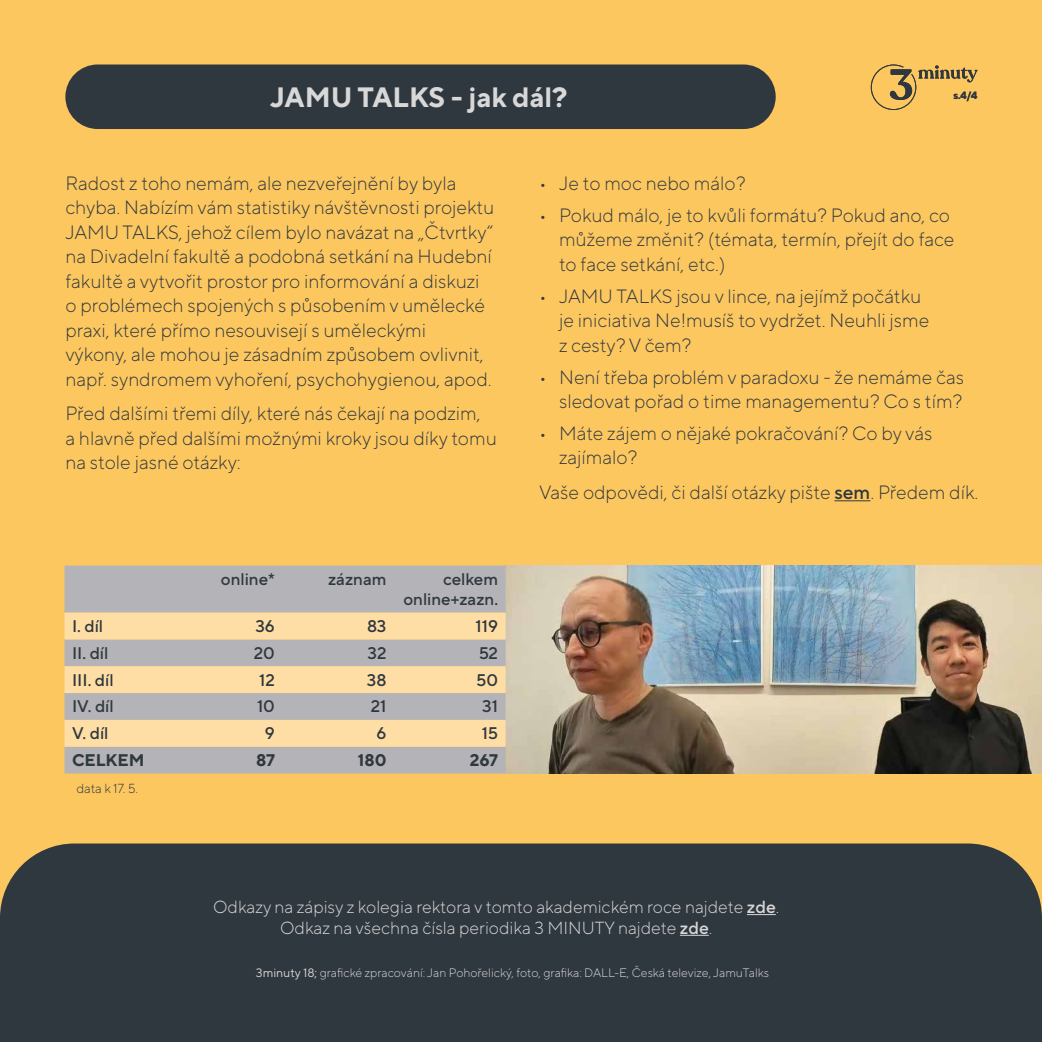
<style>
.page{position:relative;width:1042px;height:1042px;background:#fcc75f}
.page>*{position:absolute;margin:0;border:0;box-sizing:border-box;transform-origin:0 0}
.t1{font:700 28px "TT Norms Pro";color:#d8d8d8}
.t2{font:300 19.25px/24.5px "TT Norms Pro";color:#30383f}
.t3{font:300 17.5px/20.7px "TT Norms Pro";color:#d8d8d8;text-align:center}
.t4{font:500 16.8px/20.3px "TT Norms Pro";color:#30383f;text-align:right}
.t5{font:700 16.8px "TT Norms Pro";color:#30383f}
.t6{font:300 13.12px "TT Norms Pro";letter-spacing:-.005em;color:#30383f}
.t7{font:300 12.25px "TT Norms Pro";color:#d8d8d8}
.t8{font:700 10.5px "TT Norms Pro";color:#30383f}
.s1{font-weight:500}
.s2{font-weight:400}
</style>
<div class="page">
<img style="left:505px;top:565px;width:537px;height:208px">
<div style="left:0;top:843px;width:1042px;height:199px;background:#30383f"></div>
<hr style="left:834px;top:500px;width:36px;height:1px;background:#30383f">
<svg style="left:871px;top:64px;width:106px;height:46px"></svg>
<div style="left:64px;top:565px;width:441px;height:208px;background:#b4b3b7"></div>
<svg style="left:64px;top:612px;width:441px;height:135px;background:#e0ccaa"></svg>
<svg style="left:747px;top:914px;width:29px;height:1px"></svg>
<svg style="left:680px;top:935px;width:29px;height:1px"></svg>
<div style="left:65px;top:64px;width:711px;height:65px;background:#30383f;border-radius:32px"></div>
<h1 class="t1" style="left:270px;top:78px;width:299px">JAMU TALKS - jak dál?</h1>
<p class="t8" style="left:953px;top:88px;width:26px">s.4/4</p>
<p class="t2" style="left:65px;top:170px;width:430px">Radost z toho nemám, ale nezveřejnění by byla chyba. Nabízím vám statistiky návštěvnosti projektu JAMU TALKS, jehož cílem bylo navázat na „Čtvrtky“ na Divadelní fakultě a podobná setkání na Hudební fakultě a vytvořit prostor pro informování a diskuzi o problémech spojených s působením v umělecké praxi, které přímo nesouvisejí s uměleckými<br>výkony, ale mohou je zásadním způsobem ovlivnit, např. syndromem vyhoření, psychohygienou, apod.</p>
<p class="t2" style="left:65px;top:400px;width:433px">Před dalšími třemi díly, které nás čekají na podzim,<br>a hlavně před dalšími možnými kroky jsou díky tomu na stole jasné otázky:</p>
<p class="t4" style="left:221px;top:568px;width:55px">online*</p>
<p class="t4" style="left:328px;top:568px;width:60px">záznam</p>
<p class="t4" style="left:403px;top:568px;width:96px">celkem online+zazn.</p>
<p class="t4" style="left:72px;top:615px;width:33px">I. díl</p>
<p class="t4" style="left:255px;top:615px;width:21px">36</p>
<p class="t4" style="left:367px;top:615px;width:21px">83</p>
<p class="t4" style="left:476px;top:615px;width:24px">119</p>
<p class="t4" style="left:72px;top:642px;width:38px">II. díl</p>
<p class="t4" style="left:254px;top:642px;width:23px">20</p>
<p class="t4" style="left:367px;top:642px;width:20px">32</p>
<p class="t4" style="left:479px;top:642px;width:21px">52</p>
<p class="t4" style="left:72px;top:669px;width:43px">III. díl</p>
<p class="t4" style="left:259px;top:669px;width:17px">12</p>
<p class="t4" style="left:367px;top:669px;width:21px">38</p>
<p class="t4" style="left:476px;top:669px;width:23px">50</p>
<p class="t4" style="left:72px;top:696px;width:43px">IV. díl</p>
<p class="t4" style="left:257px;top:696px;width:19px">10</p>
<p class="t4" style="left:371px;top:696px;width:17px">21</p>
<p class="t4" style="left:482px;top:696px;width:17px">31</p>
<p class="t4" style="left:72px;top:722px;width:38px">V. díl</p>
<p class="t4" style="left:265px;top:722px;width:11px">9</p>
<p class="t4" style="left:376px;top:722px;width:11px">6</p>
<p class="t4" style="left:482px;top:722px;width:18px">15</p>
<p class="t5" style="left:72px;top:749px;width:74px">CELKEM</p>
<p class="t5" style="left:256px;top:749px;width:20px">87</p>
<p class="t5" style="left:358px;top:749px;width:30px">180</p>
<p class="t5" style="left:470px;top:749px;width:30px">267</p>
<p class="t6" style="left:76px;top:780px;width:63px">data k 17. 5.</p>
<p class="t2" style="left:539px;top:170px;width:208px">• Je to moc nebo málo?</p>
<p class="t2" style="left:559px;top:202px;width:397px;text-indent:-20px">• Pokud málo, je to kvůli formátu? Pokud ano, co můžeme změnit? (témata, termín, přejít do face to face setkání, etc.)</p>
<p class="t2" style="left:559px;top:283px;width:372px;text-indent:-20px">• JAMU TALKS jsou v lince, na jejímž počátku je iniciativa Ne!musíš to vydržet. Neuhli jsme z cesty? V čem?</p>
<p class="t2" style="left:539px;top:364px;width:426px;text-align:right">• Není třeba problém v paradoxu - že nemáme čas sledovat pořad o time managementu? Co s tím?</p>
<p class="t2" style="left:559px;top:420px;width:375px;text-indent:-20px">• Máte zájem o nějaké pokračování? Co by vás zajímalo?</p>
<p class="t2" style="left:539px;top:479px;width:441px">Vaše odpovědi, či další otázky pište <span class="s1">sem</span>. Předem dík.</p>
<p class="t3" style="left:213px;top:896px;width:568px">Odkazy na zápisy z kolegia rektora v tomto akademickém roce najdete <span class="s1">zde</span>.<br>Odkaz na všechna čísla periodika 3 MINUTY najdete <span class="s1">zde</span>.</p>
<p class="t7" style="left:256px;top:965px;width:515px"><span class="s2">3minuty 18;</span> grafické zpracování: Jan Pohořelický, foto, grafika: DALL-E, Česká televize, JamuTalks</p>
</div>
